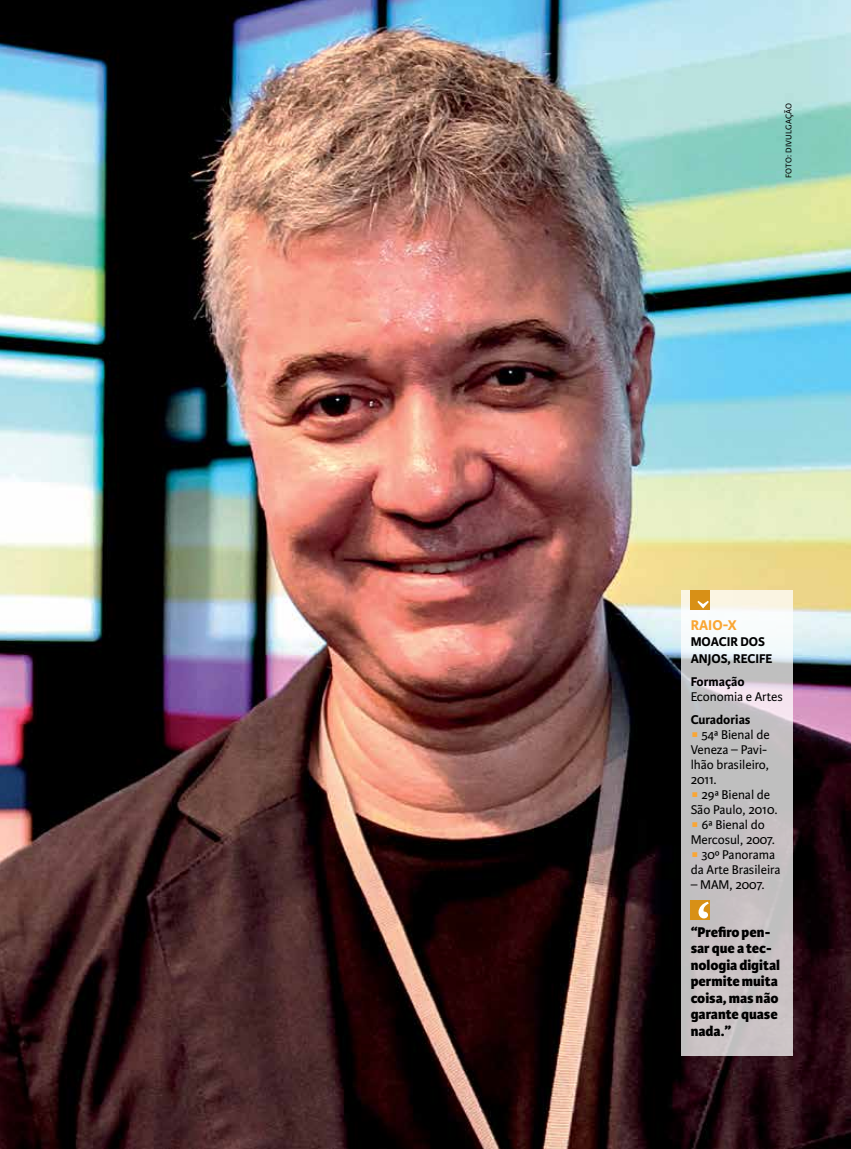
<style>
.page{position:relative;width:851px;height:1149px;background:#fff}
.page>*{position:absolute;margin:0;border:0;box-sizing:border-box;transform-origin:0 0}
.t1{font:800 15px/16.5px "Karmina Sans";color:#000}
.t2{font:700 15px "Karmina Sans";color:#faa634}
.t3{font:13.5px/15px "Karmina Sans";color:#000}
.t4{font:700 13.5px/16.5px "Karmina Sans";color:#000}
.t5{font:8.7px "Karmina Sans";letter-spacing:.025em;color:#000}
.s1{font-weight:700}
.s2{font-weight:600;color:#faa634}
</style>
<div class="page">
<img style="left:0;top:0;width:850px;height:1148px">
<svg style="left:681px;top:590px;width:111px;height:465px;fill:#c6c0c2"></svg>
<div style="left:690px;top:590px;width:20px;height:19px;background:#d89016"></div>
<svg style="left:697px;top:600px;width:11px;height:8px"></svg>
<div style="left:690px;top:900px;width:20px;height:19px;background:#d89016"></div>
<svg style="left:698px;top:901px;width:10px;height:17px"></svg>
<p class="t5" style="left:783px;top:178px;width:76px;rotate:-90deg">FOTO: DIVULGAÇÃO</p>
<p class="t2" style="left:690px;top:616px;width:48px">RAIO-X</p>
<p class="t4" style="left:690px;top:633px;width:83px">MOACIR DOS<br>ANJOS, RECIFE</p>
<p class="t4" style="left:690px;top:673px;width:56px">Formação</p>
<p class="t3" style="left:690px;top:688px;width:94px">Economia e Artes</p>
<p class="t3" style="left:690px;top:711px;width:91px"><span class="s1">Curadorias<br></span><span class="s2">i</span> 54ª Bienal de<br>Veneza – Pavi&shy;lhão brasileiro,<br>2011.<br><span class="s2">i</span> 29ª Bienal de<br>São Paulo, 2010. <span class="s2">i</span> 6ª Bienal do<br>Mercosul, 2007. <span class="s2">i</span> 30º Panorama da Arte Brasileira</p>
<p class="t3" style="left:690px;top:876px;width:75px">– MAM, 2007.</p>
<p class="t1" style="left:690px;top:923px;width:91px">“Prefiro pen&shy;sar que a tec&shy;nologia digital permite muita coisa, mas não garante quase nada.”</p>
</div>
